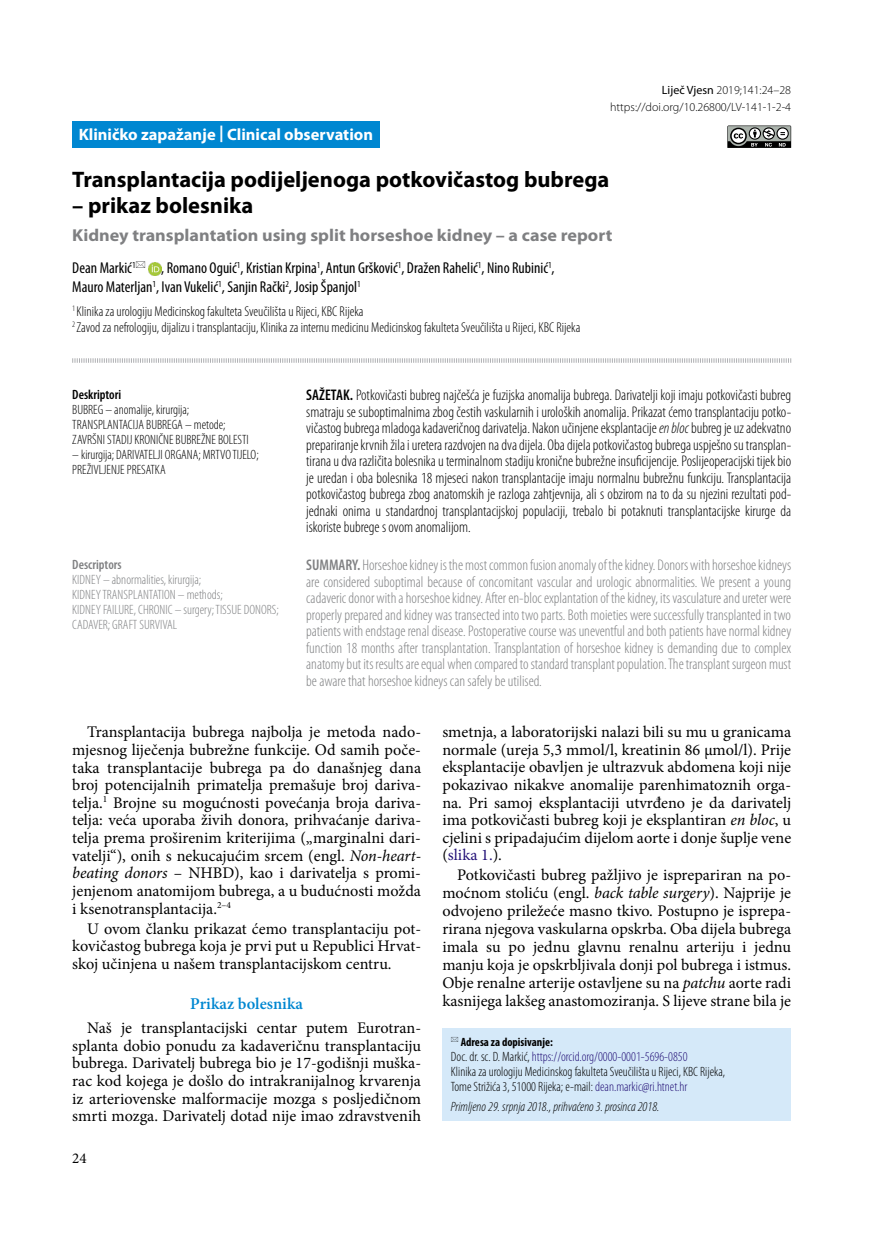
<style>
.page{position:relative;width:872px;height:1234px;background:#fff}
.page>*{position:absolute;margin:0;border:0;box-sizing:border-box;transform-origin:0 0}
.t1{font:700 22.5px "Myriad Pro";color:#000}
.t2{font:700 17.25px "Myriad Pro";color:#7f8082;scale:1.05 1}
.t3{font:700 16.5px "Myriad Pro";color:#fff}
.t4{font:600 16.5px "Minion Pro";color:#0087d1}
.t5{font:16.2px/17.5px "Minion Pro";letter-spacing:.005em;color:#000;text-align:justify}
.t6{font:condensed 15.75px/18.8px "Myriad Pro";color:#000}
.t7{font:300 condensed 15.45px/16.5px "Myriad Pro";color:#000;text-align:justify}
.t8{font:300 condensed 15.45px/16.5px "Myriad Pro";color:#7f8082;text-align:justify}
.t9{font:15px "Minion Pro";color:#000}
.t10{font:300 condensed 14.25px/15.8px "Myriad Pro";color:#000}
.t11{font:300 condensed 13.5px/15px "Myriad Pro";color:#000}
.t12{font:300 condensed 13.5px/15px "Myriad Pro";color:#7f8082}
.t13{font:italic 300 condensed 13.5px "Myriad Pro";color:#000}
.t14{font:600 condensed 13.5px "Myriad Pro";color:#000}
.t15{font:600 condensed 13.5px "Myriad Pro";color:#7f8082}
.t16{font:300 12px/16.5px "Myriad Pro";color:#000;text-align:right}
.t17{font:700 condensed 12px "Myriad Pro";color:#000}
.s1{font-weight:400}
.s2{font-weight:600}
.s3{font-style:italic}
.s4{color:#231177}
</style>
<div class="page">
<svg style="left:727px;top:125px;width:64px;height:23px"></svg>
<div style="left:442px;top:1028px;width:349px;height:92px;background:#d5e9f9"></div>
<div style="left:72px;top:121px;width:307px;height:27px;background:#0087d1"></div>
<svg style="left:72px;top:358px;width:719px;height:5px"></svg>
<svg style="left:148px;top:262px;width:13px;height:13px"></svg>
<p class="t3" style="left:79px;top:123px;width:296px">Kliničko zapažanje | Clinical observation</p>
<p class="t16" style="left:610px;top:82px;width:182px"><span class="s1">Liječ Vjesn</span> 2019;141:24–28 https://doi.org/10.26800/LV-141-1-2-4</p>
<h1 class="t1" style="left:72px;top:165px;width:538px">Transplantacija podijeljenoga potkovičastog bubrega</h1>
<h1 class="t1" style="left:72px;top:190px;width:183px">– prikaz bolesnika</h1>
<p class="t2" style="left:72px;top:224px;width:516px">Kidney transplantation using split horseshoe kidney – a case report</p>
<p class="t6" style="left:72px;top:258px;width:65px">Dean Markić<sup>1</sup></p>
<p class="t6" style="left:72px;top:258px;width:484px;text-indent:89px">, Romano Oguić<sup>1</sup>, Kristian Krpina<sup>1</sup>, Antun Gršković<sup>1</sup>, Dražen Rahelić<sup>1</sup>, Nino Rubinić<sup>1</sup>,<br>Mauro Materljan<sup>1</sup>, Ivan Vukelić<sup>1</sup>, Sanjin Rački<sup>2</sup>, Josip Španjol<sup>1</sup></p>
<p class="t10" style="left:72px;top:303px;width:509px"><sup>1</sup> Klinika za urologiju Medicinskog fakulteta Sveučilišta u Rijeci, KBC Rijeka<br><sup>2</sup> Zavod za nefrologiju, dijalizu i transplantaciju, Klinika za internu medicinu Medicinskog fakulteta Sveučilišta u Rijeci, KBC Rijeka</p>
<p class="t14" style="left:72px;top:386px;width:50px">Deskriptori</p>
<p class="t11" style="left:72px;top:401px;width:178px">BUBREG – anomalije, kirurgija;<br>TRANSPLANTACIJA BUBREGA – metode;<br>ZAVRŠNI STADIJ KRONIČNE BUBREŽNE BOLESTI</p>
<p class="t11" style="left:72px;top:446px;width:188px">– kirurgija; DARIVATELJI ORGANA; MRTVO TIJELO;<br>PREŽIVLJENJE PRESATKA</p>
<p class="t7" style="left:306px;top:386px;width:486px"><span class="s2">SAŽETAK.</span> Potkovičasti bubreg najčešća je fuzijska anomalija bubrega. Darivatelji koji imaju potkovičasti bubreg smatraju se suboptimalnima zbog čestih vaskularnih i uroloških anomalija. Prikazat ćemo transplantaciju potko&shy;vičastog bubrega mladoga kadaveričnog darivatelja. Nakon učinjene eksplantacije <span class="s3">en bloc</span> bubreg je uz adekvatno prepariranje krvnih žila i uretera razdvojen na dva dijela. Oba dijela potkovičastog bubrega uspješno su transplan&shy;tirana u dva različita bolesnika u terminalnom stadiju kronične bubrežne insuficijencije. Poslijeoperacijski tijek bio je uredan i oba bolesnika 18 mjeseci nakon transplantacije imaju normalnu bubrežnu funkciju. Transplantacija potkovičastog bubrega zbog anatomskih je razloga zahtjevnija, ali s obzirom na to da su njezini rezultati pod&shy;jednaki onima u standardnoj transplantacijskoj populaciji, trebalo bi potaknuti transplantacijske kirurge da iskoriste bubrege s ovom anomalijom.</p>
<p class="t8" style="left:306px;top:556px;width:486px"><span class="s2">SUMMARY.</span> Horseshoe kidney is the most common fusion anomaly of the kidney. Donors with horseshoe kidneys are considered suboptimal because of concomitant vascular and urologic abnormalities. We present a young cadaveric donor with a horseshoe kidney. After en-bloc explantation of the kidney, its vasculature and ureter were properly prepared and kidney was transected into two parts. Both moieties were successfully transplanted in two patients with endstage renal disease. Postoperative course was uneventful and both patients have normal kidney function 18 months after transplantation. Transplantation of horseshoe kidney is demanding due to complex anatomy but its results are equal when compared to standard transplant population. The transplant surgeon must be aware that horseshoe kidneys can safely be utilised.</p>
<p class="t5" style="left:72px;top:723px;width:350px;text-indent:15px">Transplantacija bubrega najbolja je metoda nado&shy;mjesnog liječenja bubrežne funkcije. Od samih poče&shy;taka transplantacije bubrega pa do današnjeg dana broj potencijalnih primatelja premašuje broj dariva&shy;telja.<sup>1</sup> Brojne su mogućnosti povećanja broja dariva&shy;telja: veća uporaba živih donora, prihvaćanje dariva&shy;telja prema proširenim kriterijima („marginalni dari&shy;vatelji“), onih s nekucajućim srcem (engl. <span class="s3">Non-heart&shy;beating donors</span> – NHBD), kao i darivatelja s promi&shy;jenjenom anatomijom bubrega, a u budućnosti možda i ksenotransplantacija.<sup>2–4</sup></p>
<p class="t5" style="left:72px;top:919px;width:350px;text-indent:15px">U ovom članku prikazat ćemo transplantaciju pot&shy;kovičastog bubrega koja je prvi put u Republici Hrvat&shy;skoj učinjena u našem transplantacijskom centru.</p>
<p class="t4" style="left:190px;top:991px;width:114px">Prikaz bolesnika</p>
<p class="t5" style="left:72px;top:1018px;width:350px;text-indent:15px">Naš je transplantacijski centar putem Eurotran&shy;splanta dobio ponudu za kadaveričnu transplantaciju bubrega. Darivatelj bubrega bio je 17-godišnji muška&shy;rac kod kojega je došlo do intrakranijalnog krvarenja iz arteriovenske malformacije mozga s posljedičnom smrti mozga. Darivatelj dotad nije imao zdravstvenih</p>
<p class="t15" style="left:72px;top:556px;width:51px">Descriptors</p>
<p class="t12" style="left:72px;top:571px;width:208px">KIDNEY – abnormalities, kirurgija;<br>KIDNEY TRANSPLANTATION – methods;<br>KIDNEY FAILURE, CHRONIC – surgery; TISSUE DONORS; CADAVER; GRAFT SURVIVAL</p>
<p class="t5" style="left:442px;top:723px;width:350px">smetnja, a laboratorijski nalazi bili su mu u granicama normale (ureja 5,3 mmol/l, kreatinin 86 μmol/l). Prije eksplantacije obavljen je ultrazvuk abdomena koji nije pokazivao nikakve anomalije parenhimatoznih orga&shy;na. Pri samoj eksplantaciji utvrđeno je da darivatelj ima potkovičasti bubreg koji je eksplantiran <span class="s3">en bloc</span>, u cjelini s pripadajućim dijelom aorte i donje šuplje vene (<span class="s4">slika 1.</span>).</p>
<p class="t5" style="left:442px;top:866px;width:350px;line-height:18px;text-indent:15px">Potkovičasti bubreg pažljivo je isprepariran na po&shy;moćnom stoliću (engl. <span class="s3">back table surgery</span>). Najprije je odvojeno priležeće masno tkivo. Postupno je isprepa&shy;rirana njegova vaskularna opskrba. Oba dijela bubrega imala su po jednu glavnu renalnu arteriju i jednu manju koja je opskrbljivala donji pol bubrega i istmus.<br>Obje renalne arterije ostavljene su na <span class="s3">patchu</span> aorte radi kasnijega lakšeg anastomoziranja. S lijeve strane bila je</p>
<p class="t17" style="left:461px;top:1034px;width:94px">Adresa za dopisivanje:</p>
<p class="t11" style="left:451px;top:1048px;width:276px">Doc. dr. sc. D. Markić, <span class="s4">https://orcid.org/0000-0001-5696-0850<br></span>Klinika za urologiju Medicinskog fakulteta Sveučilišta u Rijeci, KBC Rijeka,<br>Tome Strižića 3, 51000 Rijeka; e-mail: <span class="s4">dean.markic@ri.htnet.hr</span></p>
<p class="t13" style="left:451px;top:1097px;width:210px">Primljeno 29. srpnja 2018., prihvaćeno 3. prosinca 2018.</p>
<p class="t9" style="left:72px;top:1147px;width:16px">24</p>
</div>
